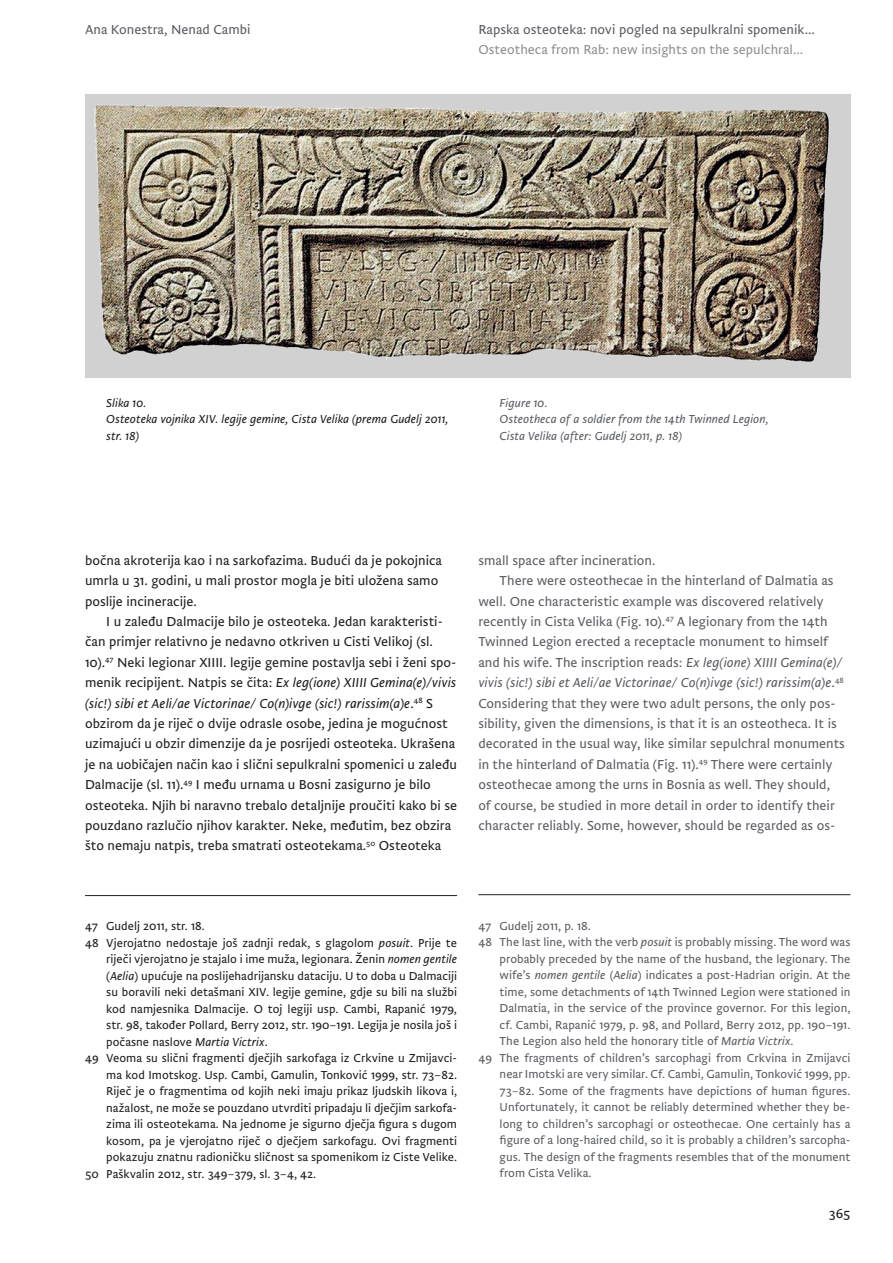
<style>
.page{position:relative;width:893px;height:1263px;background:#fff}
.page>*{position:absolute;margin:0;border:0;box-sizing:border-box;transform-origin:0 0}
.t1{font:300 13.5px/20.4px "Brioni Sans Pro";color:#231f20}
.t2{font:300 13.5px "Brioni Sans Pro";color:#5b5e63}
.t3{font:italic 300 13.5px "Brioni Sans Pro";color:#5b5e63}
.t4{font:300 13.5px "Brioni Sans Pro";color:#909094}
.t5{font:300 12px "Brioni Sans Pro";color:#231f20}
.t6{font:300 12px "Brioni Sans Pro";color:#5b5e63}
.t7{font:italic 300 12px/16.5px "Brioni Sans Pro";color:#5b5e63}
.t8{font:italic 300 12px/16.5px "Brioni Sans Pro";color:#231f20}
.s1{font-style:italic}
.s2{font-style:normal}
</style>
<div class="page">
<hr style="left:85px;top:895px;width:372px;height:1px;background:#231f20">
<hr style="left:478px;top:894px;width:372px;height:1px;background:#231f20">
<img style="left:85px;top:94px;width:765px;height:281px">
<p class="t2" style="left:85px;top:20px;width:167px">Ana Konestra, Nenad Cambi</p>
<p class="t2" style="left:478px;top:20px;width:338px">Rapska osteoteka: novi pogled na sepulkralni spomenik...</p>
<p class="t4" style="left:478px;top:40px;width:326px">Osteotheca from Rab: new insights on the sepulchral...</p>
<p class="t8" style="left:106px;top:394px;width:344px">Slika 10.<br>Osteoteka vojnika XIV. legije gemine, Cista Velika (prema Gudelj 2011, str. 18)</p>
<p class="t7" style="left:500px;top:394px;width:271px">Figure 10.<br>Osteotheca of a soldier from the 14th Twinned Legion,<br>Cista Velika (after: Gudelj 2011, p. 18)</p>
<p class="t1" style="left:85px;top:549px;width:359px">bočna akroterija kao i na sarkofazima. Budući da je pokojnica umrla u 31. godini, u mali prostor mogla je biti uložena samo poslije incineracije.</p>
<p class="t1" style="left:85px;top:610px;width:374px;text-indent:21px">I u zaleđu Dalmacije bilo je osteoteka. Jedan karakteristi&shy;čan primjer relativno je nedavno otkriven u Cisti Velikoj (sl.<br>10).<sup>47</sup> Neki legionar XIIII. legije gemine postavlja sebi i ženi spo&shy;menik recipijent. Natpis se čita: <span class="s1">Ex leg(ione) XIIII Gemina(e)/vivis (sic!) sibi et Aeli/ae Victorinae/ Co(n)ivge (sic!) rarissim(a)e</span>.<sup>48</sup> S obzirom da je riječ o dvije odrasle osobe, jedina je mogućnost uzimajući u obzir dimenzije da je posrijedi osteoteka. Ukrašena je na uobičajen način kao i slični sepulkralni spomenici u zaleđu Dalmacije (sl. 11).<sup>49</sup> I među urnama u Bosni zasigurno je bilo osteoteka. Njih bi naravno trebalo detaljnije proučiti kako bi se pouzdano razlučio njihov karakter. Neke, međutim, bez obzira što nemaju natpis, treba smatrati osteotekama.<sup>50</sup> Osteoteka</p>
<p class="t2" style="left:478px;top:551px;width:179px">small space after incineration.</p>
<p class="t2" style="left:500px;top:571px;width:336px">There were osteothecae in the hinterland of Dalmatia as</p>
<p class="t2" style="left:478px;top:591px;width:347px">well. One characteristic example was discovered relatively</p>
<p class="t2" style="left:478px;top:612px;width:351px">recently in Cista Velika (Fig. 10).<sup>47</sup> A legionary from the 14th</p>
<p class="t2" style="left:478px;top:632px;width:351px">Twinned Legion erected a receptacle monument to himself</p>
<p class="t2" style="left:478px;top:653px;width:366px">and his wife. The inscription reads: <span class="s1">Ex leg(ione) XIIII Gemina(e)/</span></p>
<p class="t3" style="left:478px;top:673px;width:367px">vivis (sic!) sibi et Aeli/ae Victorinae/ Co(n)ivge (sic!) rarissim(a)e<span class="s2">.</span><sup>48</sup></p>
<p class="t2" style="left:478px;top:693px;width:359px">Considering that they were two adult persons, the only pos-</p>
<p class="t2" style="left:478px;top:714px;width:360px">sibility, given the dimensions, is that it is an osteotheca. It is</p>
<p class="t2" style="left:478px;top:734px;width:368px">decorated in the usual way, like similar sepulchral monuments</p>
<p class="t2" style="left:478px;top:755px;width:356px">in the hinterland of Dalmatia (Fig. 11).<sup>49</sup> There were certainly</p>
<p class="t2" style="left:478px;top:775px;width:353px">osteothecae among the urns in Bosnia as well. They should,</p>
<p class="t2" style="left:478px;top:795px;width:358px">of course, be studied in more detail in order to identify their</p>
<p class="t2" style="left:478px;top:816px;width:358px">character reliably. Some, however, should be regarded as os-</p>
<p class="t5" style="left:85px;top:918px;width:121px">47 Gudelj 2011, str. 18.</p>
<p class="t5" style="left:85px;top:934px;width:374px">48 Vjerojatno nedostaje još zadnji redak, s glagolom <span class="s1">posuit</span>. Prije te</p>
<p class="t5" style="left:106px;top:951px;width:352px">riječi vjerojatno je stajalo i ime muža, legionara. Ženin <span class="s1">nomen gentile</span></p>
<p class="t5" style="left:106px;top:967px;width:352px">(<span class="s1">Aelia</span>) upućuje na poslijehadrijansku dataciju. U to doba u Dalmaciji</p>
<p class="t5" style="left:106px;top:984px;width:352px">su boravili neki detašmani XIV. legije gemine, gdje su bili na službi</p>
<p class="t5" style="left:106px;top:1000px;width:352px">kod namjesnika Dalmacije. O toj legiji usp. Cambi, Rapanić 1979,</p>
<p class="t5" style="left:106px;top:1017px;width:352px">str. 98, također Pollard, Berry 2012, str. 190–191. Legija je nosila još i</p>
<p class="t5" style="left:106px;top:1033px;width:163px">počasne naslove <span class="s1">Martia Victrix</span>.</p>
<p class="t5" style="left:85px;top:1050px;width:374px">49 Veoma su slični fragmenti dječjih sarkofaga iz Crkvine u Zmijavci-</p>
<p class="t5" style="left:106px;top:1066px;width:352px">ma kod Imotskog. Usp. Cambi, Gamulin, Tonković 1999, str. 73–82.</p>
<p class="t5" style="left:106px;top:1083px;width:352px">Riječ je o fragmentima od kojih neki imaju prikaz ljudskih likova i,</p>
<p class="t5" style="left:106px;top:1099px;width:352px">nažalost, ne može se pouzdano utvrditi pripadaju li dječjim sarkofa-</p>
<p class="t5" style="left:106px;top:1116px;width:352px">zima ili osteotekama. Na jednome je sigurno dječja figura s dugom</p>
<p class="t5" style="left:106px;top:1132px;width:352px">kosom, pa je vjerojatno riječ o dječjem sarkofagu. Ovi fragmenti</p>
<p class="t5" style="left:106px;top:1149px;width:352px">pokazuju znatnu radioničku sličnost sa spomenikom iz Ciste Velike.</p>
<p class="t5" style="left:85px;top:1165px;width:233px">50 Paškvalin 2012, str. 349–379, sl. 3–4, 42.</p>
<p class="t6" style="left:478px;top:917px;width:114px">47 Gudelj 2011, p. 18.</p>
<p class="t6" style="left:478px;top:933px;width:374px">48 The last line, with the verb <span class="s1">posuit</span> is probably missing. The word was</p>
<p class="t6" style="left:500px;top:950px;width:352px">probably preceded by the name of the husband, the legionary. The</p>
<p class="t6" style="left:500px;top:966px;width:352px">wife’s <span class="s1">nomen gentile</span> (<span class="s1">Aelia</span>) indicates a post-Hadrian origin. At the</p>
<p class="t6" style="left:500px;top:983px;width:352px">time, some detachments of 14th Twinned Legion were stationed in</p>
<p class="t6" style="left:500px;top:999px;width:352px">Dalmatia, in the service of the province governor. For this legion,</p>
<p class="t6" style="left:500px;top:1016px;width:352px">cf. Cambi, Rapanić 1979, p. 98, and Pollard, Berry 2012, pp. 190–191.</p>
<p class="t6" style="left:500px;top:1032px;width:295px">The Legion also held the honorary title of <span class="s1">Martia Victrix</span>.</p>
<p class="t6" style="left:478px;top:1049px;width:374px">49 The fragments of children’s sarcophagi from Crkvina in Zmijavci</p>
<p class="t6" style="left:500px;top:1065px;width:352px">near Imotski are very similar. Cf. Cambi, Gamulin, Tonković 1999, pp.</p>
<p class="t6" style="left:500px;top:1082px;width:352px">73–82. Some of the fragments have depictions of human figures.</p>
<p class="t6" style="left:500px;top:1098px;width:352px">Unfortunately, it cannot be reliably determined whether they be-</p>
<p class="t6" style="left:500px;top:1115px;width:352px">long to children’s sarcophagi or osteothecae. One certainly has a</p>
<p class="t6" style="left:500px;top:1131px;width:352px">figure of a long-haired child, so it is probably a children’s sarcopha-</p>
<p class="t6" style="left:500px;top:1148px;width:352px">gus. The design of the fragments resembles that of the monument</p>
<p class="t6" style="left:500px;top:1164px;width:93px">from Cista Velika.</p>
<p class="t1" style="left:829px;top:1202px;width:23px">365</p>
</div>
